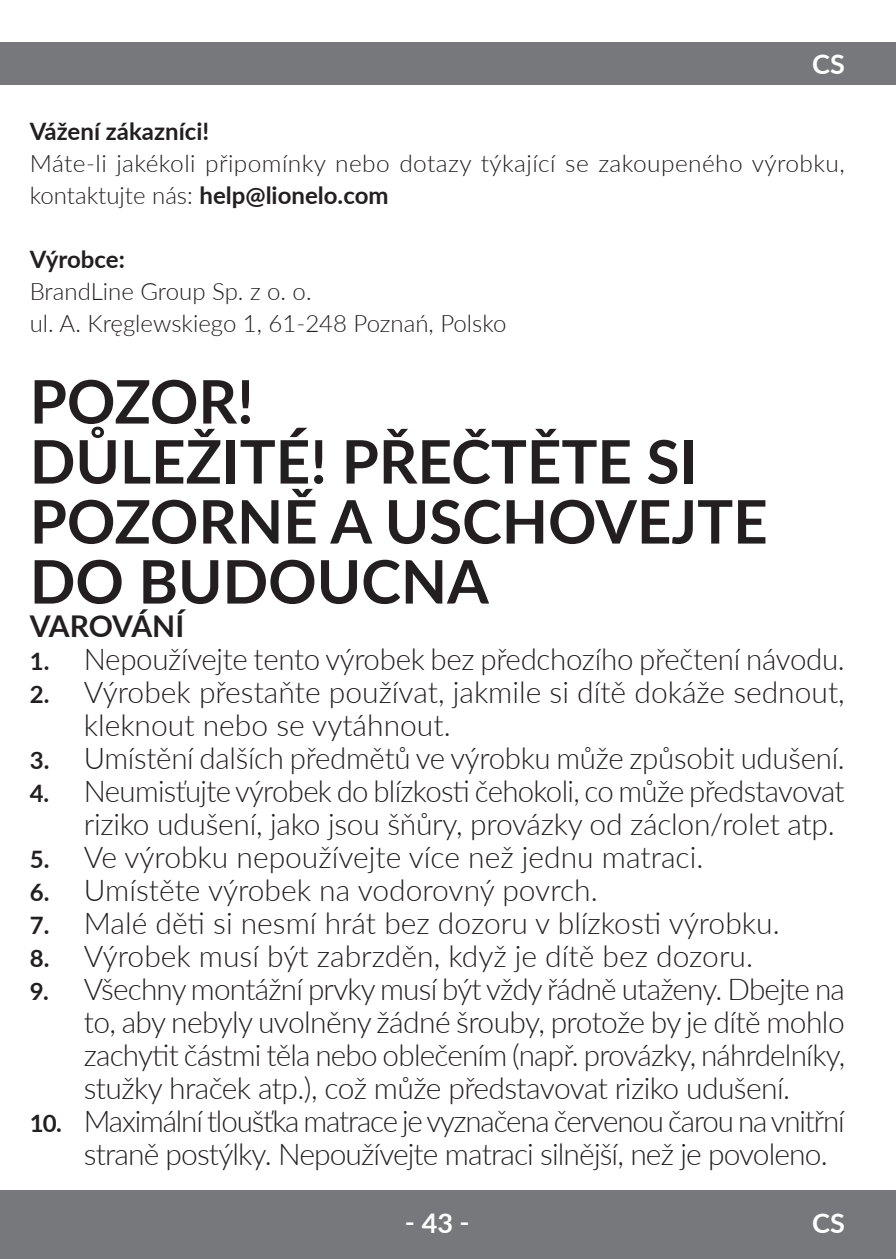
<style>
.page{position:relative;width:896px;height:1259px;background:#fff}
.page>*{position:absolute;margin:0;border:0;box-sizing:border-box;transform-origin:0 0}
.t1{font:700 60px/60px "Lato";color:#231f20}
.t2{font:300 30px/33px "Lato";letter-spacing:-.01em;color:#231f20}
.t3{font:300 30px/33px "Lato";letter-spacing:-.04em;color:#231f20}
.t4{font:700 30px "Lato";letter-spacing:-.01em;color:#231f20}
.t5{font:700 27px "Lato";color:#fff}
.t6{font:300 24px/31.8px "Lato";letter-spacing:.01em;color:#231f20}
.t7{font:700 24px "Lato";color:#231f20}
.s1{font-weight:700}
.s2{font-weight:700;font-size:24px}
</style>
<div class="page">
<div style="left:0;top:1190px;width:895px;height:69px;background:#76787b"></div>
<div style="left:0;top:43px;width:895px;height:42px;background:#76787b"></div>
<p class="t5" style="left:812px;top:44px;width:34px">CS</p>
<p class="t7" style="left:30px;top:114px;width:181px">Vážení zákazníci!</p>
<p class="t6" style="left:30px;top:147px;width:816px">Máte-li jakékoli připomínky nebo dotazy týkající se zakoupeného výrobku, kontaktujte nás: <span class="s1">help@lionelo.com</span></p>
<p class="t7" style="left:30px;top:241px;width:97px">Výrobce:</p>
<p class="t6" style="left:30px;top:274px;width:478px">BrandLine Group Sp. z o. o.<br>ul. A. Kręglewskiego 1, 61-248 Poznań, Polsko</p>
<h1 class="t1" style="left:30px;top:369px;width:739px">POZOR!<br>DŮLEŽITÉ! PŘEČTĚTE SI<br>POZORNĚ A USCHOVEJTE<br>DO BUDOUCNA</h1>
<p class="t4" style="left:30px;top:604px;width:156px">VAROVÁNÍ</p>
<p class="t2" style="left:30px;top:641px;width:816px"><span class="s2">1.</span> Nepoužívejte tento výrobek bez předchozího přečtení návodu.</p>
<p class="t2" style="left:84px;top:674px;width:762px;text-indent:-54px"><span class="s2">2.</span> Výrobek přestaňte používat, jakmile si dítě dokáže sednout, kleknout nebo se vytáhnout.</p>
<p class="t2" style="left:30px;top:740px;width:816px"><span class="s2">3.</span> Umístění dalších předmětů ve výrobku může způsobit udušení.</p>
<p class="t2" style="left:84px;top:773px;width:762px;text-indent:-54px"><span class="s2">4.</span> Neumisťujte výrobek do blízkosti čehokoli, co může představovat riziko udušení, jako jsou šňůry, provázky od záclon/rolet atp.</p>
<p class="t2" style="left:30px;top:839px;width:675px"><span class="s2">5.</span> Ve výrobku nepoužívejte více než jednu matraci.</p>
<p class="t2" style="left:30px;top:872px;width:569px"><span class="s2">6.</span> Umístěte výrobek na vodorovný povrch.</p>
<p class="t2" style="left:30px;top:905px;width:751px"><span class="s2">7.</span> Malé děti si nesmí hrát bez dozoru v blízkosti výrobku.</p>
<p class="t2" style="left:30px;top:938px;width:724px"><span class="s2">8.</span> Výrobek musí být zabrzděn, když je dítě bez dozoru.</p>
<p class="t2" style="left:84px;top:971px;width:762px;text-align:justify;text-indent:-54px"><span class="s2">9.</span> Všechny montážní prvky musí být vždy řádně utaženy. Dbejte na to, aby nebyly uvolněny žádné šrouby, protože by je dítě mohlo zachytit částmi těla nebo oblečením (např. provázky, náhrdelníky, stužky hraček atp.), což může představovat riziko udušení.</p>
<p class="t3" style="left:84px;top:1103px;width:762px;text-indent:-54px"><span class="s2">10.</span> Maximální tloušťka matrace je vyznačena červenou čarou na vnitřní straně postýlky. Nepoužívejte matraci silnější, než je povoleno.</p>
<p class="t5" style="left:405px;top:1203px;width:66px">‑ 43 ‑</p>
<p class="t5" style="left:812px;top:1203px;width:34px">CS</p>
</div>
